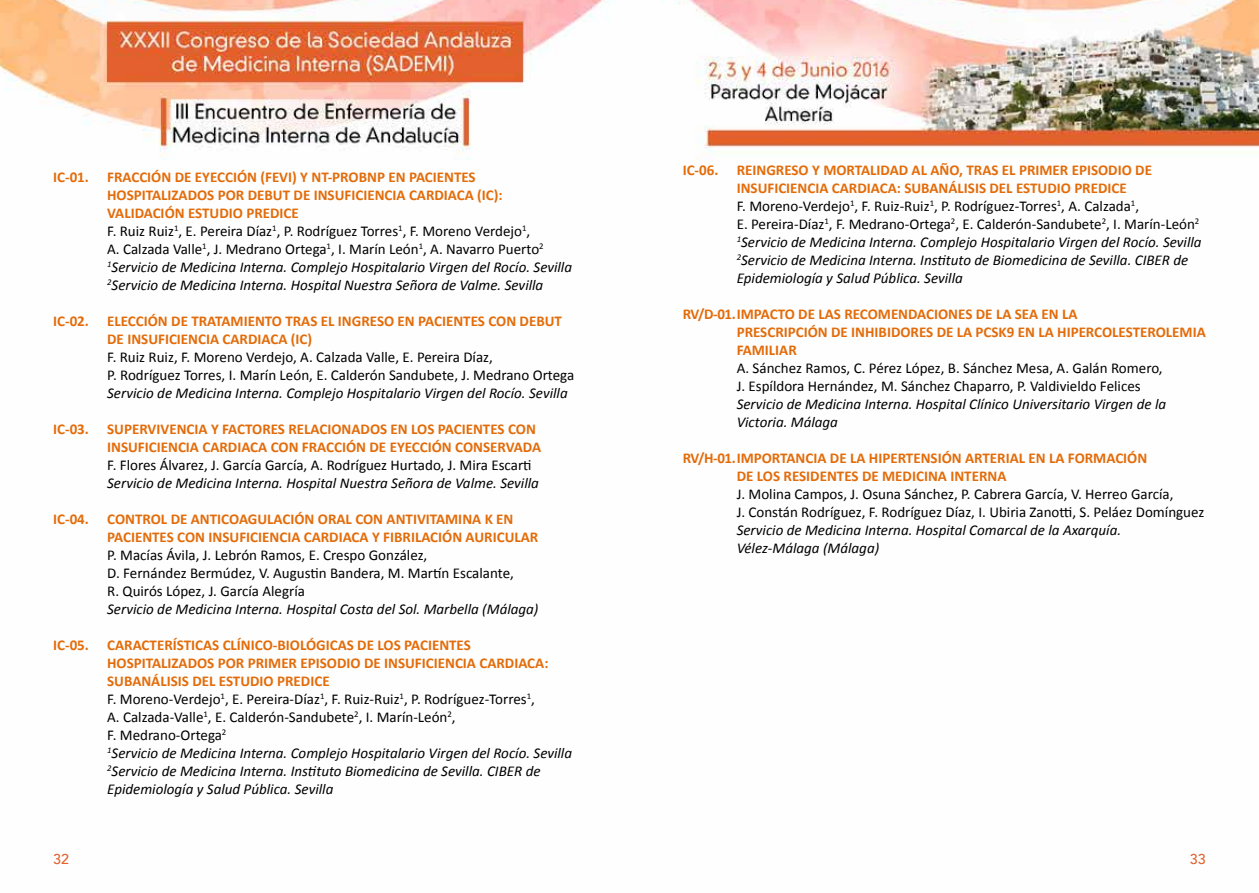
<style>
.page{position:relative;width:1259px;height:893px;background:#fff}
.page>*{position:absolute;margin:0;border:0;box-sizing:border-box;transform-origin:0 0}
.t1{font:italic 15px/18px "Calibri";color:#000}
.t2{font:15px/18px "Calibri";color:#000}
.t3{font:700 15px/18px "Calibri";color:#e36c0a}
.t4{font:500 14.25px "Avenir";color:#e3612d}
.s1{font-weight:700;font-style:normal;color:#e36c0a}
.s2{font-style:normal}
</style>
<div class="page">
<img style="left:0;top:0;width:1259px;height:160px">
<p class="t1" style="left:107px;top:168px;width:466px;text-indent:-54px"><span class="s1">IC-01. FRACCIÓN DE EYECCIÓN (FEVI) Y NT-PROBNP EN PACIENTES HOSPITALIZADOS POR DEBUT DE INSUFICIENCIA CARDIACA (IC):<br>VALIDACIÓN ESTUDIO PREDICE<br></span><span class="s2">F. Ruiz Ruiz</span><sup>1</sup><span class="s2">, E. Pereira Díaz</span><sup>1</sup><span class="s2">, P. Rodríguez Torres</span><sup>1</sup><span class="s2">, F. Moreno Verdejo</span><sup>1</sup><span class="s2">,<br>A. Calzada Valle</span><sup>1</sup><span class="s2">, J. Medrano Ortega</span><sup>1</sup><span class="s2">, I. Marín León</span><sup>1</sup><span class="s2">, A. Navarro Puerto</span><sup>2<br></sup><sup>1</sup>Servicio de Medicina Interna. Complejo Hospitalario Virgen del Rocío. Sevilla <sup>2</sup>Servicio de Medicina Interna. Hospital Nuestra Señora de Valme. Sevilla</p>
<p class="t3" style="left:107px;top:312px;width:456px;text-indent:-54px">IC-02. ELECCIÓN DE TRATAMIENTO TRAS EL INGRESO EN PACIENTES CON DEBUT<br>DE INSUFICIENCIA CARDIACA (IC)</p>
<p class="t2" style="left:107px;top:348px;width:468px">F. Ruiz Ruiz, F. Moreno Verdejo, A. Calzada Valle, E. Pereira Díaz,<br>P. Rodríguez Torres, I. Marín León, E. Calderón Sandubete, J. Medrano Ortega</p>
<p class="t1" style="left:107px;top:384px;width:462px">Servicio de Medicina Interna. Complejo Hospitalario Virgen del Rocío. Sevilla</p>
<p class="t3" style="left:107px;top:420px;width:435px;text-indent:-54px">IC-03. SUPERVIVENCIA Y FACTORES RELACIONADOS EN LOS PACIENTES CON<br>INSUFICIENCIA CARDIACA CON FRACCIÓN DE EYECCIÓN CONSERVADA</p>
<p class="t2" style="left:107px;top:456px;width:426px">F. Flores Álvarez, J. García García, A. Rodríguez Hurtado, J. Mira Escarti</p>
<p class="t1" style="left:107px;top:474px;width:433px">Servicio de Medicina Interna. Hospital Nuestra Señora de Valme. Sevilla</p>
<p class="t3" style="left:107px;top:510px;width:433px;text-indent:-54px">IC-04. CONTROL DE ANTICOAGULACIÓN ORAL CON ANTIVITAMINA K EN<br>PACIENTES CON INSUFICIENCIA CARDIACA Y FIBRILACIÓN AURICULAR</p>
<p class="t2" style="left:107px;top:546px;width:408px">P. Macías Ávila, J. Lebrón Ramos, E. Crespo González,<br>D. Fernández Bermúdez, V. Augustin Bandera, M. Martín Escalante,<br>R. Quirós López, J. García Alegría</p>
<p class="t1" style="left:107px;top:600px;width:433px">Servicio de Medicina Interna. Hospital Costa del Sol. Marbella (Málaga)</p>
<p class="t1" style="left:107px;top:636px;width:466px;text-indent:-54px"><span class="s1">IC-05. CARACTERÍSTICAS CLÍNICO-BIOLÓGICAS DE LOS PACIENTES HOSPITALIZADOS POR PRIMER EPISODIO DE INSUFICIENCIA CARDIACA:<br>SUBANÁLISIS DEL ESTUDIO PREDICE<br></span><span class="s2">F. Moreno-Verdejo</span><sup>1</sup><span class="s2">, E. Pereira-Díaz</span><sup>1</sup><span class="s2">, F. Ruiz-Ruiz</span><sup>1</sup><span class="s2">, P. Rodríguez-Torres</span><sup>1</sup><span class="s2">,<br>A. Calzada-Valle</span><sup>1</sup><span class="s2">, E. Calderón-Sandubete</span><sup>2</sup><span class="s2">, I. Marín-León</span><sup>2</sup><span class="s2">,<br>F. Medrano-Ortega</span><sup>2<br></sup><sup>1</sup>Servicio de Medicina Interna. Complejo Hospitalario Virgen del Rocío. Sevilla <sup>2</sup>Servicio de Medicina Interna. Instituto Biomedicina de Sevilla. CIBER de Epidemiología y Salud Pública. Sevilla</p>
<p class="t1" style="left:736px;top:160px;width:466px;text-indent:-54px"><span class="s1">IC-06. REINGRESO Y MORTALIDAD AL AÑO, TRAS EL PRIMER EPISODIO DE INSUFICIENCIA CARDIACA: SUBANÁLISIS DEL ESTUDIO PREDICE<br></span><span class="s2">F. Moreno-Verdejo</span><sup>1</sup><span class="s2">, F. Ruiz-Ruiz</span><sup>1</sup><span class="s2">, P. Rodríguez-Torres</span><sup>1</sup><span class="s2">, A. Calzada</span><sup>1</sup><span class="s2">,<br>E. Pereira-Díaz</span><sup>1</sup><span class="s2">, F. Medrano-Ortega</span><sup>2</sup><span class="s2">, E. Calderón-Sandubete</span><sup>2</sup><span class="s2">, I. Marín-León</span><sup>2<br></sup><sup>1</sup>Servicio de Medicina Interna. Complejo Hospitalario Virgen del Rocío. Sevilla <sup>2</sup>Servicio de Medicina Interna. Instituto de Biomedicina de Sevilla. CIBER de Epidemiología y Salud Pública. Sevilla</p>
<p class="t3" style="left:736px;top:305px;width:470px;text-indent:-54px">RV/D-01.IMPACTO DE LAS RECOMENDACIONES DE LA SEA EN LA<br>PRESCRIPCIÓN DE INHIBIDORES DE LA PCSK9 EN LA HIPERCOLESTEROLEMIA<br>FAMILIAR</p>
<p class="t2" style="left:736px;top:359px;width:427px">A. Sánchez Ramos, C. Pérez López, B. Sánchez Mesa, A. Galán Romero,<br>J. Espíldora Hernández, M. Sánchez Chaparro, P. Valdivieldo Felices</p>
<p class="t1" style="left:736px;top:394px;width:431px">Servicio de Medicina Interna. Hospital Clínico Universitario Virgen de la<br>Victoria. Málaga</p>
<p class="t3" style="left:736px;top:449px;width:412px;text-indent:-54px">RV/H-01.IMPORTANCIA DE LA HIPERTENSIÓN ARTERIAL EN LA FORMACIÓN<br>DE LOS RESIDENTES DE MEDICINA INTERNA</p>
<p class="t2" style="left:736px;top:485px;width:469px">J. Molina Campos, J. Osuna Sánchez, P. Cabrera García, V. Herreo García,<br>J. Constán Rodríguez, F. Rodríguez Díaz, I. Ubiria Zanotti, S. Peláez Domínguez</p>
<p class="t1" style="left:736px;top:520px;width:386px">Servicio de Medicina Interna. Hospital Comarcal de la Axarquía.<br>Vélez-Málaga (Málaga)</p>
<p class="t4" style="left:53px;top:846px;width:17px">32</p>
<p class="t4" style="left:1190px;top:846px;width:17px">33</p>
</div>
